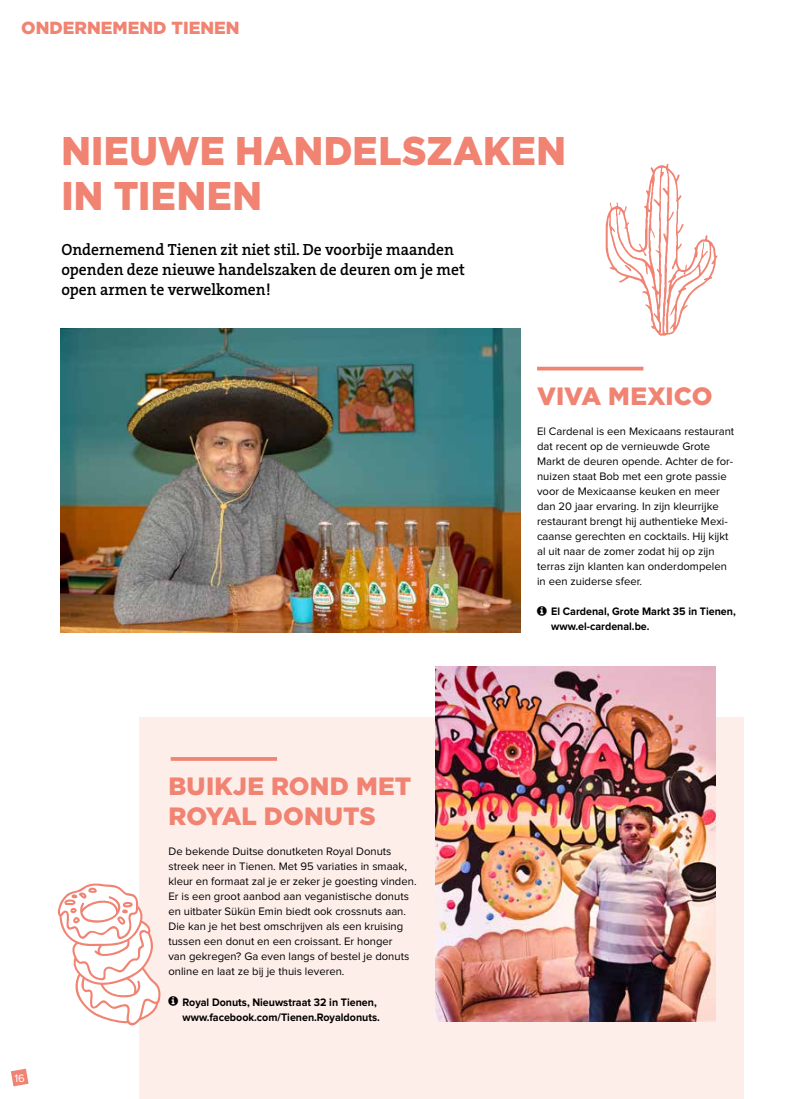
<style>
.page{position:relative;width:787px;height:1099px;background:#fff}
.page>*{position:absolute;margin:0;border:0;box-sizing:border-box;transform-origin:0 0}
.t1{font:900 40px/45px "Gotham";letter-spacing:.01em;color:#f08372;scale:.94 1}
.t2{font:900 25px/30px "Gotham";letter-spacing:.005em;color:#f08372}
.t3{font:900 17.5px "Gotham";color:#f08372}
.t4{font:600 16.25px/20px "The Serif B W6";color:#000;scale:.96 1}
.t5{font:11.25px/15px "Proxima Nova";color:#000}
.t6{font:700 11.25px/15px "Proxima Nova";color:#000;scale:.95 1}
.t7{font:11.25px "Proxima Nova";color:#fff}
</style>
<div class="page">
<div style="left:139px;top:717px;width:604px;height:381px;background:#feeeea"></div>
<img style="left:60px;top:328px;width:460px;height:304px">
<img style="left:435px;top:666px;width:281px;height:355px">
<hr style="left:537px;top:367px;width:106px;height:3px;background:#f08372">
<hr style="left:171px;top:757px;width:106px;height:3px;background:#f08372">
<svg style="left:57px;top:883px;width:103px;height:143px"></svg>
<svg style="left:605px;top:163px;width:112px;height:172px"></svg>
<svg style="left:11px;top:1068px;width:18px;height:18px"></svg>
<h3 class="t3" style="left:21px;top:18px;width:220px">ONDERNEMEND TIENEN</h3>
<h1 class="t1" style="left:61px;top:127px;width:538px">NIEUWE HANDELSZAKEN<br>IN TIENEN</h1>
<h3 class="t4" style="left:61px;top:239px;width:422px">Ondernemend Tienen zit niet stil. De voorbije maanden openden deze nieuwe handelszaken de deuren om je met open armen te verwelkomen!</h3>
<p class="t7" style="left:14px;top:1071px;width:12px">16</p>
<h2 class="t2" style="left:168px;top:771px;width:244px">BUIKJE ROND MET<br>ROYAL DONUTS</h2>
<p class="t5" style="left:168px;top:844px;width:250px">De bekende Duitse donutketen Royal Donuts streek neer in Tienen. Met 95 variaties in smaak, kleur en formaat zal je er zeker je goesting vinden.<br>Er is een groot aanbod aan veganistische donuts en uitbater Sükün Emin biedt ook crossnuts aan.<br>Die kan je het best omschrijven als een kruising tussen een donut en een croissant. Er honger<br>van gekregen? Ga even langs of bestel je donuts online en laat ze bij je thuis leveren.</p>
<p class="t6" style="left:183px;top:994px;width:209px">Royal Donuts, Nieuwstraat 32 in Tienen, www.facebook.com/Tienen.Royaldonuts.</p>
<h2 class="t2" style="left:537px;top:381px;width:177px">VIVA MEXICO</h2>
<p class="t5" style="left:537px;top:424px;width:199px">El Cardenal is een Mexicaans restaurant dat recent op de vernieuwde Grote Markt de deuren opende. Achter de for&shy;nuizen staat Bob met een grote passie voor de Mexicaanse keuken en meer dan 20 jaar ervaring. In zijn kleurrijke restaurant brengt hij authentieke Mexi&shy;caanse gerechten en cocktails. Hij kijkt al uit naar de zomer zodat hij op zijn terras zijn klanten kan onderdompelen in een zuiderse sfeer.</p>
<p class="t6" style="left:551px;top:604px;width:196px">El Cardenal, Grote Markt 35 in Tienen, www.el-cardenal.be.</p>
</div>
